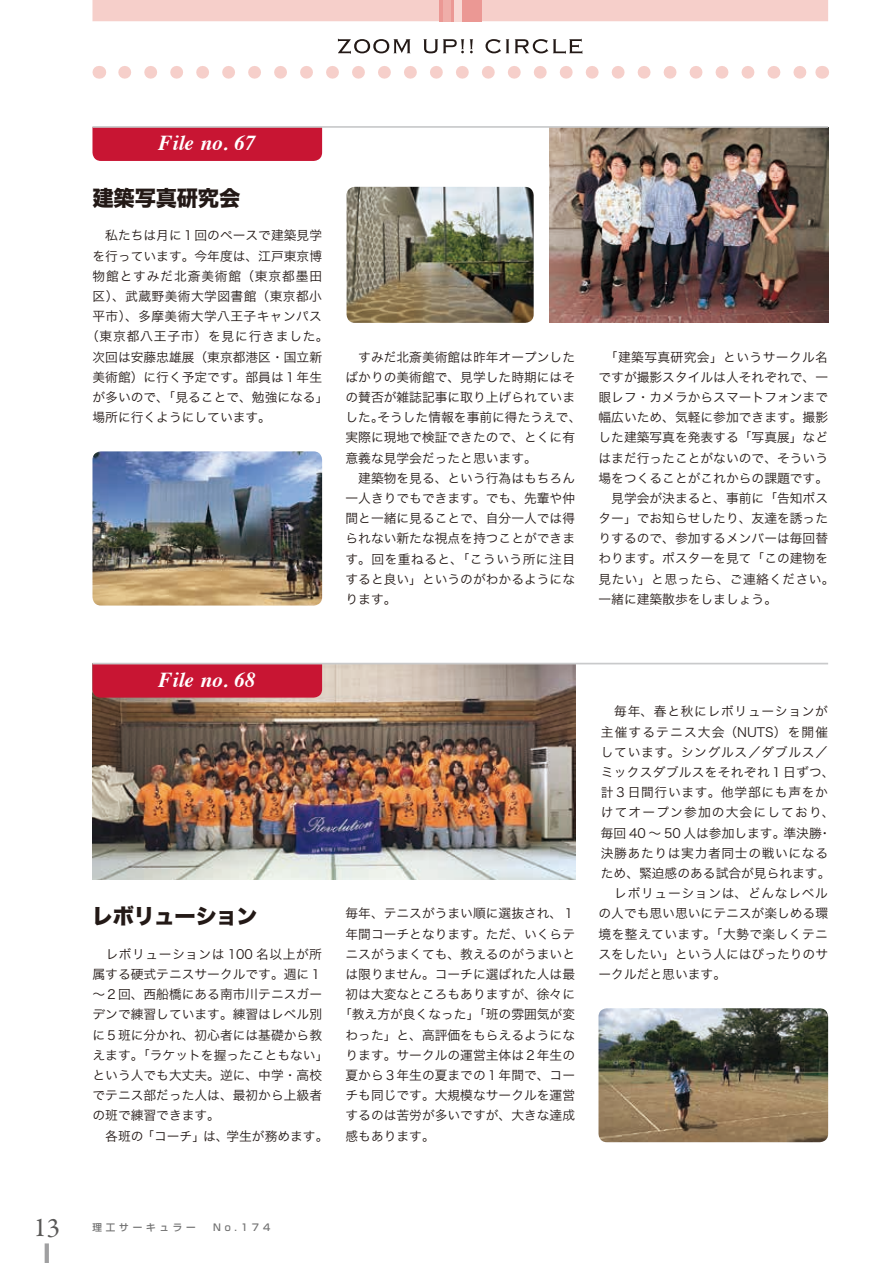
<style>
.page{position:relative;width:893px;height:1263px;background:#fff}
.page>*{position:absolute;margin:0;border:0;box-sizing:border-box;transform-origin:0 0}
.t1{font:27.15px "Garamond Premr Pro";color:#595857}
.t2{font:italic 700 21.3px "Times";color:#fff}
.t3{font:21.3px "Hira Kaku Std W8";letter-spacing:-.015em;color:#231916}
.t4{font:12.75px/20.2px "Hira Kaku Pro W3";color:#231916}
.t5{font:12.75px "Hira Kaku Pro W3";letter-spacing:.055em;color:#231916}
.t6{font:12.75px "Hira Kaku Pro W3";letter-spacing:.065em;color:#231916}
.t7{font:12.75px "Hira Kaku Pro W3";letter-spacing:.035em;color:#231916}
.t8{font:12.75px "Hira Kaku Pro W3";letter-spacing:.03em;color:#231916}
.t9{font:12.75px "Hira Kaku Pro W3";letter-spacing:.04em;color:#231916}
.t10{font:12.75px "Hira Kaku Pro W3";letter-spacing:.085em;color:#231916}
.t11{font:12.75px "Hira Kaku Pro W3";letter-spacing:.02em;color:#231916}
.t12{font:12.75px "Hira Kaku Pro W3";letter-spacing:.09em;color:#231916}
.t13{font:500 9.6px "Shin Go Pro";letter-spacing:.4em;color:#727272}
</style>
<div class="page">
<hr style="left:45px;top:1243px;width:4px;height:20px;background:#a0a0a1">
<img style="left:347px;top:187px;width:187px;height:136px">
<img style="left:550px;top:128px;width:278px;height:195px">
<img style="left:92px;top:664px;width:483px;height:215px">
<img style="left:92px;top:451px;width:230px;height:154px">
<div style="left:92px;top:664px;width:230px;height:34px;background:#c81533"></div>
<svg style="left:125px;top:66px;width:682px;height:13px"></svg>
<svg style="left:99px;top:66px;width:1px;height:13px"></svg>
<svg style="left:822px;top:66px;width:1px;height:13px"></svg>
<div style="left:92px;top:0;width:736px;height:21px;background:#f6cfca"></div>
<div style="left:439px;top:0;width:43px;height:21px;background:#eb9894"></div>
<div style="left:443px;top:0;width:8px;height:21px;background:#efaea9"></div>
<div style="left:454px;top:0;width:7px;height:21px;background:#f8d9d5"></div>
<svg style="left:338px;top:39px;width:244px;height:15px"></svg>
<hr style="left:92px;top:663px;width:736px;height:1px;background:#c9cacb">
<div style="left:92px;top:128px;width:230px;height:33px;background:#c81533"></div>
<hr style="left:92px;top:126px;width:736px;height:2px;background:#c9cacb">
<img style="left:598px;top:1008px;width:230px;height:134px">
<h1 class="t1" style="left:34px;top:1211px;width:28px">13</h1>
<h2 class="t2" style="left:159px;top:123px;width:99px">File no. 67</h2>
<h2 class="t3" style="left:92px;top:187px;width:149px">建築写真研究会</h2>
<p class="t4" style="left:92px;top:225px;width:231px">　私たちは月に１回のペースで建築見学</p>
<p class="t4" style="left:92px;top:245px;width:231px">を行っています。今年度は、江戸東京博</p>
<p class="t6" style="left:92px;top:265px;width:231px">物館とすみだ北斎美術館（東京都墨田</p>
<p class="t7" style="left:92px;top:285px;width:231px">区）、武蔵野美術大学図書館（東京都小</p>
<p class="t8" style="left:92px;top:305px;width:231px">平市）、多摩美術大学八王子キャンパス</p>
<p class="t6" style="left:86px;top:325px;width:244px">（東京都八王子市）を見に行きました。</p>
<p class="t4" style="left:92px;top:346px;width:231px">次回は安藤忠雄展（東京都港区・国立新</p>
<p class="t4" style="left:92px;top:366px;width:231px">美術館）に行く予定です。部員は１年生</p>
<p class="t4" style="left:92px;top:386px;width:237px">が多いので、「見ることで、勉強になる「</p>
<p class="t4" style="left:92px;top:406px;width:180px">場所に行くようにしています。</p>
<p class="t4" style="left:345px;top:346px;width:231px">　すみだ北斎美術館は昨年オープンした</p>
<p class="t4" style="left:345px;top:366px;width:231px">ばかりの美術館で、見学した時期にはそ</p>
<p class="t4" style="left:345px;top:386px;width:231px">の賛否が雑誌記事に取り上げられていま</p>
<p class="t4" style="left:377px;top:406px;width:206px">そうした情報を事前に得たうえで、</p>
<p class="t4" style="left:345px;top:406px;width:231px">した。<br>実際に現地で検証できたので、とくに有意義な見学会だったと思います。<br>　建築物を見る、という行為はもちろん一人きりでもできます。でも、先輩や仲間と一緒に見ることで、自分一人では得られない新たな視点を持つことができます。回を重ねると、「こういう所に注目すると良い」というのがわかるようになります。</p>
<p class="t4" style="left:598px;top:346px;width:237px">　「建築写真研究会」というサークル名ですが撮影スタイルは人それぞれで、一眼レフ・カメラからスマートフォンまで幅広いため、気軽に参加できます。撮影した建築写真を発表する「写真展」などはまだ行ったことがないので、そういう場をつくることがこれからの課題です。　見学会が決まると、事前に「告知ポスター」でお知らせしたり、友達を誘ったりするので、参加するメンバーは毎回替わります。ポスターを見て「この建物を見たい」と思ったら、ご連絡ください。一緒に建築散歩をしましょう。</p>
<h2 class="t2" style="left:159px;top:659px;width:99px">File no. 68</h2>
<h2 class="t3" style="left:92px;top:904px;width:167px">レボリューション</h2>
<p class="t9" style="left:92px;top:943px;width:231px">　レボリューションは 100 名以上が所</p>
<p class="t4" style="left:92px;top:963px;width:231px">属する硬式テニスサークルです。週に１</p>
<p class="t4" style="left:92px;top:983px;width:231px">～２回、西船橋にある南市川テニスガー</p>
<p class="t4" style="left:92px;top:1004px;width:231px">デンで練習しています。練習はレベル別</p>
<p class="t4" style="left:92px;top:1024px;width:231px">に５班に分かれ、初心者には基礎から教</p>
<p class="t4" style="left:92px;top:1044px;width:237px">えます。「ラケットを握ったこともない「</p>
<p class="t4" style="left:92px;top:1064px;width:231px">という人でも大丈夫。逆に、中学・高校</p>
<p class="t4" style="left:92px;top:1084px;width:231px">でテニス部だった人は、最初から上級者</p>
<p class="t4" style="left:92px;top:1104px;width:129px">の班で練習できます。</p>
<p class="t4" style="left:226px;top:1125px;width:104px">学生が務めます。</p>
<p class="t4" style="left:92px;top:1125px;width:53px">　各班の</p>
<p class="t4" style="left:141px;top:1125px;width:65px">「コーチ」</p>
<p class="t4" style="left:203px;top:1125px;width:27px">は、</p>
<p class="t4" style="left:345px;top:903px;width:231px">毎年、テニスがうまい順に選抜され、１</p>
<p class="t4" style="left:345px;top:923px;width:231px">年間コーチとなります。ただ、いくらテ</p>
<p class="t4" style="left:345px;top:943px;width:231px">ニスがうまくても、教えるのがうまいと</p>
<p class="t4" style="left:345px;top:963px;width:231px">は限りません。コーチに選ばれた人は最</p>
<p class="t4" style="left:345px;top:983px;width:231px">初は大変なところもありますが、徐々に</p>
<p class="t4" style="left:339px;top:1003px;width:237px">「教え方が良くなった」「班の雰囲気が変</p>
<p class="t4" style="left:345px;top:1024px;width:231px">わった」と、高評価をもらえるようにな</p>
<p class="t4" style="left:345px;top:1044px;width:231px">ります。サークルの運営主体は２年生の</p>
<p class="t4" style="left:345px;top:1064px;width:231px">夏から３年生の夏までの１年間で、コー</p>
<p class="t4" style="left:345px;top:1084px;width:231px">チも同じです。大規模なサークルを運営</p>
<p class="t4" style="left:345px;top:1104px;width:231px">するのは苦労が多いですが、大きな達成</p>
<p class="t4" style="left:345px;top:1125px;width:91px">感もあります。</p>
<p class="t5" style="left:601px;top:700px;width:229px">　毎年、春と秋にレボリューションが</p>
<p class="t10" style="left:601px;top:720px;width:229px">主催するテニス大会（NUTS）を開催</p>
<p class="t5" style="left:601px;top:741px;width:229px">しています。シングルス／ダブルス／</p>
<p class="t11" style="left:601px;top:761px;width:235px">ミックスダブルスをそれぞれ１日ずつ、</p>
<p class="t5" style="left:601px;top:781px;width:229px">計３日間行います。他学部にも声をか</p>
<p class="t12" style="left:601px;top:801px;width:235px">けてオープン参加の大会にしており、</p>
<p class="t4" style="left:819px;top:822px;width:14px">・</p>
<p class="t4" style="left:598px;top:822px;width:233px">毎回 40 ～ 50 人は参加します。<br>決勝あたりは実力者同士の戦いになるため、緊迫感のある試合が見られます。　レボリューションは、どんなレベルの人でも思い思いにテニスが楽しめる環境を整えています。「大勢で楽しくテニスをしたい」という人にはぴったりのサークルだと思います。</p>
<p class="t4" style="left:783px;top:822px;width:40px">準決勝</p>
<p class="t13" style="left:92px;top:1219px;width:179px">理工サーキュラー　N o.174</p>
</div>
